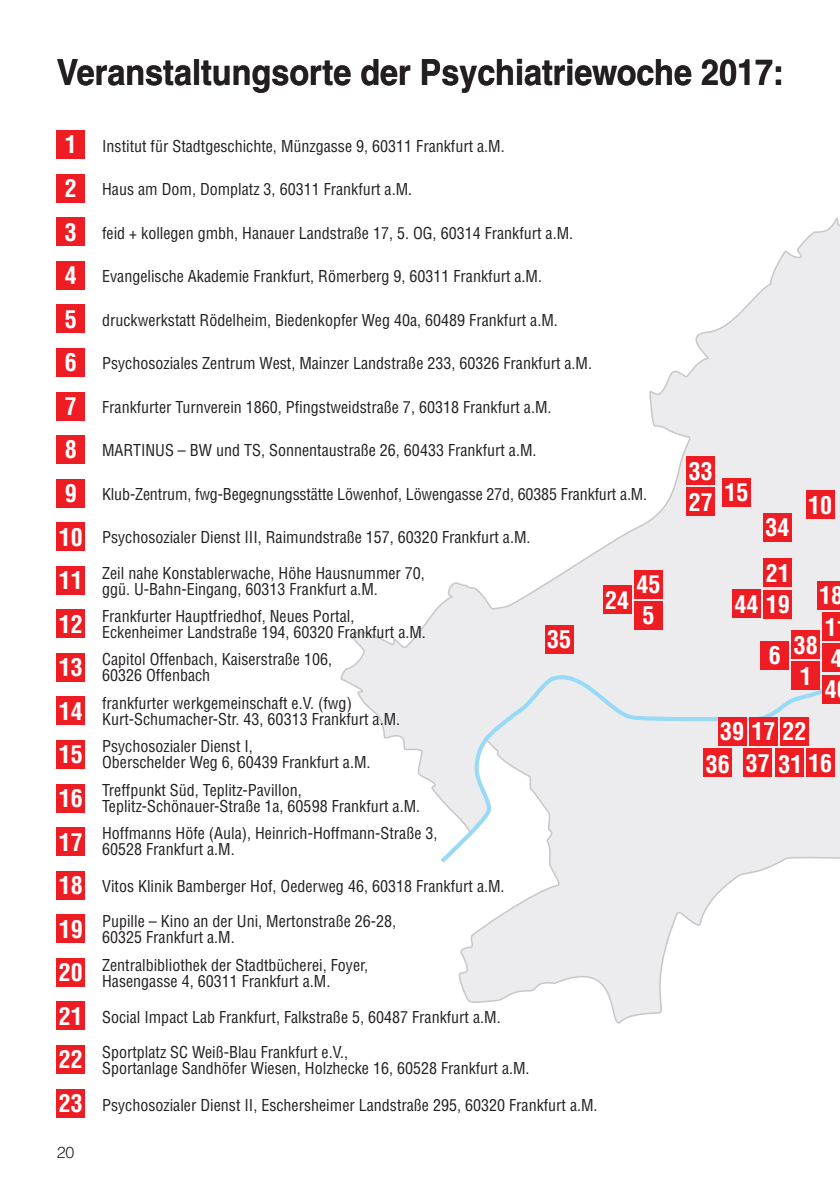
<style>
.page{position:relative;width:840px;height:1191px;background:#fff}
.page>*{position:absolute;margin:0;border:0;box-sizing:border-box;transform-origin:0 0}
.t1{font:700 36px "Helvetica LT";color:#231f20;scale:.9 1}
.t2{font:700 condensed 24px/43.6px "Helvetica LT";color:#fff}
.t3{font:condensed 16px/16px "Helvetica LT";color:#231f20}
.t4{font:300 16px "Helvetica LT";color:#231f20}
</style>
<div class="page">
<svg style="left:340px;top:217px;width:499px;height:806px"></svg>
<svg style="left:440px;top:507px;width:399px;height:355px"></svg>
<div style="left:57px;top:130px;width:28px;height:29px;background:#ee1d23"></div>
<div style="left:57px;top:174px;width:28px;height:28px;background:#ee1d23"></div>
<div style="left:57px;top:217px;width:28px;height:29px;background:#ee1d23"></div>
<div style="left:57px;top:261px;width:28px;height:28px;background:#ee1d23"></div>
<div style="left:57px;top:305px;width:28px;height:28px;background:#ee1d23"></div>
<div style="left:57px;top:348px;width:28px;height:28px;background:#ee1d23"></div>
<div style="left:57px;top:392px;width:28px;height:28px;background:#ee1d23"></div>
<div style="left:57px;top:435px;width:28px;height:29px;background:#ee1d23"></div>
<div style="left:57px;top:479px;width:28px;height:28px;background:#ee1d23"></div>
<div style="left:57px;top:522px;width:28px;height:29px;background:#ee1d23"></div>
<div style="left:57px;top:566px;width:28px;height:28px;background:#ee1d23"></div>
<div style="left:57px;top:609px;width:28px;height:29px;background:#ee1d23"></div>
<div style="left:57px;top:653px;width:28px;height:28px;background:#ee1d23"></div>
<div style="left:57px;top:697px;width:28px;height:28px;background:#ee1d23"></div>
<div style="left:57px;top:740px;width:28px;height:28px;background:#ee1d23"></div>
<div style="left:57px;top:784px;width:28px;height:28px;background:#ee1d23"></div>
<div style="left:57px;top:827px;width:28px;height:29px;background:#ee1d23"></div>
<div style="left:57px;top:871px;width:28px;height:28px;background:#ee1d23"></div>
<div style="left:57px;top:914px;width:28px;height:29px;background:#ee1d23"></div>
<div style="left:57px;top:958px;width:28px;height:28px;background:#ee1d23"></div>
<div style="left:57px;top:1045px;width:28px;height:28px;background:#ee1d23"></div>
<div style="left:57px;top:1089px;width:28px;height:28px;background:#ee1d23"></div>
<div style="left:57px;top:1001px;width:28px;height:29px;background:#ee1d23"></div>
<div style="left:791px;top:662px;width:28px;height:28px;background:#ee1d23"></div>
<div style="left:822px;top:643px;width:17px;height:29px;background:#ee1d23"></div>
<div style="left:634px;top:601px;width:28px;height:28px;background:#ee1d23"></div>
<div style="left:760px;top:641px;width:28px;height:28px;background:#ee1d23"></div>
<div style="left:805px;top:491px;width:28px;height:28px;background:#ee1d23"></div>
<div style="left:822px;top:612px;width:17px;height:29px;background:#ee1d23"></div>
<div style="left:721px;top:478px;width:29px;height:28px;background:#ee1d23"></div>
<div style="left:805px;top:748px;width:28px;height:29px;background:#ee1d23"></div>
<div style="left:748px;top:717px;width:29px;height:28px;background:#ee1d23"></div>
<div style="left:816px;top:581px;width:23px;height:28px;background:#ee1d23"></div>
<div style="left:763px;top:590px;width:28px;height:28px;background:#ee1d23"></div>
<div style="left:763px;top:558px;width:28px;height:29px;background:#ee1d23"></div>
<div style="left:780px;top:717px;width:28px;height:28px;background:#ee1d23"></div>
<div style="left:602px;top:585px;width:29px;height:29px;background:#ee1d23"></div>
<div style="left:686px;top:488px;width:28px;height:28px;background:#ee1d23"></div>
<div style="left:774px;top:748px;width:28px;height:29px;background:#ee1d23"></div>
<div style="left:686px;top:456px;width:28px;height:29px;background:#ee1d23"></div>
<div style="left:763px;top:513px;width:28px;height:28px;background:#ee1d23"></div>
<div style="left:544px;top:625px;width:29px;height:28px;background:#ee1d23"></div>
<div style="left:703px;top:748px;width:28px;height:29px;background:#ee1d23"></div>
<div style="left:743px;top:748px;width:28px;height:29px;background:#ee1d23"></div>
<div style="left:791px;top:631px;width:28px;height:28px;background:#ee1d23"></div>
<div style="left:717px;top:717px;width:29px;height:28px;background:#ee1d23"></div>
<div style="left:822px;top:675px;width:17px;height:28px;background:#ee1d23"></div>
<div style="left:731px;top:589px;width:29px;height:29px;background:#ee1d23"></div>
<div style="left:634px;top:570px;width:28px;height:28px;background:#ee1d23"></div>
<h1 class="t1" style="left:57px;top:50px;width:809px">Veranstaltungsorte der Psychiatriewoche 2017:</h1>
<h2 class="t2" style="left:59px;top:123px;width:25px">1<br>2<br>3<br>4<br>5<br>6<br>7<br>8<br>9<br>10<br>11<br>12<br>13<br>14<br>15<br>16<br>17<br>18<br>19<br>20</h2>
<h2 class="t2" style="left:59px;top:994px;width:25px">21</h2>
<h2 class="t2" style="left:59px;top:1037px;width:25px">22<br>23</h2>
<p class="t4" style="left:57px;top:1142px;width:19px">20</p>
<p class="t3" style="left:102px;top:138px;width:404px">Institut für Stadtgeschichte, Münzgasse 9, 60311 Frankfurt a.M.</p>
<p class="t3" style="left:102px;top:181px;width:311px">Haus am Dom, Domplatz 3, 60311 Frankfurt a.M.</p>
<p class="t3" style="left:102px;top:225px;width:472px">feid + kollegen gmbh, Hanauer Landstraße 17, 5. OG, 60314 Frankfurt a.M.</p>
<p class="t3" style="left:102px;top:268px;width:441px">Evangelische Akademie Frankfurt, Römerberg 9, 60311 Frankfurt a.M.</p>
<p class="t3" style="left:102px;top:312px;width:457px">druckwerkstatt Rödelheim, Biedenkopfer Weg 40a, 60489 Frankfurt a.M.</p>
<p class="t3" style="left:102px;top:355px;width:491px">Psychosoziales Zentrum West, Mainzer Landstraße 233, 60326 Frankfurt a.M.</p>
<p class="t3" style="left:102px;top:399px;width:450px">Frankfurter Turnverein 1860, Pfingstweidstraße 7, 60318 Frankfurt a.M.</p>
<p class="t3" style="left:102px;top:442px;width:435px">MARTINUS – BW und TS, Sonnentaustraße 26, 60433 Frankfurt a.M.</p>
<p class="t3" style="left:102px;top:486px;width:546px">Klub-Zentrum, fwg-Begegnungsstätte Löwenhof, Löwengasse 27d, 60385 Frankfurt a.M.</p>
<p class="t3" style="left:102px;top:529px;width:429px">Psychosozialer Dienst III, Raimundstraße 157, 60320 Frankfurt a.M.</p>
<p class="t3" style="left:102px;top:565px;width:324px">Zeil nahe Konstablerwache, Höhe Hausnummer 70, ggü. U-Bahn-Eingang, 60313 Frankfurt a.M.</p>
<p class="t3" style="left:102px;top:608px;width:325px">Frankfurter Hauptfriedhof, Neues Portal,<br>Eckenheimer Landstraße 194, 60320 Frankfurt a.M.</p>
<p class="t3" style="left:102px;top:651px;width:231px">Capitol Offenbach, Kaiserstraße 106,<br>60326 Offenbach</p>
<p class="t3" style="left:102px;top:695px;width:299px">frankfurter werkgemeinschaft e.V. (fwg)<br>Kurt-Schumacher-Str. 43, 60313 Frankfurt a.M.</p>
<p class="t3" style="left:102px;top:738px;width:270px">Psychosozialer Dienst I,<br>Oberschelder Weg 6, 60439 Frankfurt a.M.</p>
<p class="t3" style="left:102px;top:781px;width:319px">Treffpunkt Süd, Teplitz-Pavillon,<br>Teplitz-Schönauer-Straße 1a, 60598 Frankfurt a.M.</p>
<p class="t3" style="left:102px;top:825px;width:337px">Hoffmanns Höfe (Aula), Heinrich-Hoffmann-Straße 3,<br>60528 Frankfurt a.M.</p>
<p class="t3" style="left:102px;top:878px;width:403px">Vitos Klinik Bamberger Hof, Oederweg 46, 60318 Frankfurt a.M.</p>
<p class="t3" style="left:102px;top:913px;width:295px">Pupille – Kino an der Uni, Mertonstraße 26-28,<br>60325 Frankfurt a.M.</p>
<p class="t3" style="left:102px;top:956px;width:267px">Zentralbibliothek der Stadtbücherei, Foyer,<br>Hasengasse 4, 60311 Frankfurt a.M.</p>
<p class="t3" style="left:102px;top:1009px;width:400px">Social Impact Lab Frankfurt, Falkstraße 5, 60487 Frankfurt a.M.</p>
<p class="t3" style="left:102px;top:1044px;width:428px">Sportplatz SC Weiß-Blau Frankfurt e.V.,<br>Sportanlage Sandhöfer Wiesen, Holzhecke 16, 60528 Frankfurt a.M.</p>
<p class="t3" style="left:102px;top:1096px;width:496px">Psychosozialer Dienst II, Eschersheimer Landstraße 295, 60320 Frankfurt a.M.</p>
<h2 class="t2" style="left:688px;top:449px;width:25px">33</h2>
<h2 class="t2" style="left:724px;top:470px;width:25px">15</h2>
<h2 class="t2" style="left:688px;top:480px;width:25px">27</h2>
<h2 class="t2" style="left:807px;top:483px;width:25px">10</h2>
<h2 class="t2" style="left:765px;top:505px;width:25px">34</h2>
<h2 class="t2" style="left:765px;top:551px;width:25px">21</h2>
<h2 class="t2" style="left:636px;top:562px;width:25px">45</h2>
<h2 class="t2" style="left:818px;top:573px;width:25px">18</h2>
<h2 class="t2" style="left:605px;top:578px;width:25px">24</h2>
<h2 class="t2" style="left:734px;top:582px;width:57px">44 19</h2>
<h2 class="t2" style="left:642px;top:593px;width:13px">5</h2>
<h2 class="t2" style="left:824px;top:605px;width:13px">1</h2>
<h2 class="t2" style="left:546px;top:617px;width:25px">35</h2>
<h2 class="t2" style="left:793px;top:623px;width:25px">38</h2>
<h2 class="t2" style="left:768px;top:633px;width:13px">6</h2>
<h2 class="t2" style="left:830px;top:636px;width:13px">4</h2>
<h2 class="t2" style="left:799px;top:654px;width:13px">1</h2>
<h2 class="t2" style="left:824px;top:667px;width:13px">4</h2>
<h2 class="t2" style="left:719px;top:709px;width:88px">39 17 22</h2>
<h2 class="t2" style="left:705px;top:741px;width:128px">36 37 31 16</h2>
</div>
